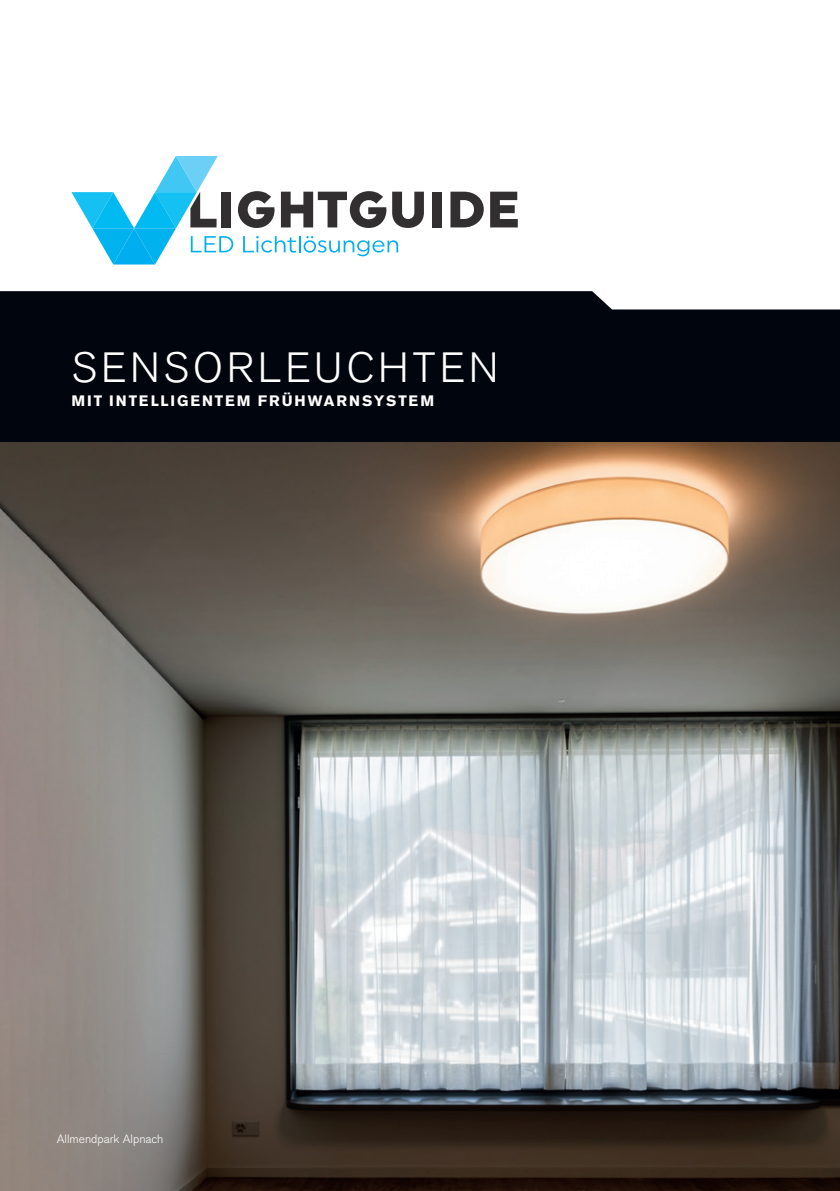
<style>
.page{position:relative;width:840px;height:1191px;background:#fff}
.page>*{position:absolute;margin:0;border:0;box-sizing:border-box;transform-origin:0 0}
.t1{font:300 42px "Akzidenz Grotesk BE";letter-spacing:.095em;color:#fff}
.t2{font:700 15px "Akzidenz Grotesk BE";letter-spacing:.125em;color:#fff}
.t3{font:300 12px "Akzidenz Grotesk BE";color:#fff}
</style>
<div class="page">
<div style="left:0;top:291px;width:839px;height:151px;background:#01060e"></div>
<div style="left:432px;top:192px;width:10px;height:35px;background:#312f30"></div>
<svg style="left:450px;top:192px;width:33px;height:35px"></svg>
<svg style="left:490px;top:192px;width:27px;height:35px"></svg>
<svg style="left:71px;top:156px;width:352px;height:108px"></svg>
<img style="left:0;top:442px;width:839px;height:749px">
<h1 class="t1" style="left:71px;top:344px;width:428px">SENSORLEUCHTEN</h1>
<p class="t2" style="left:71px;top:392px;width:364px">MIT INTELLIGENTEM FRÜHWARNSYSTEM</p>
<p class="t3" style="left:57px;top:1132px;width:108px">Allmendpark Alpnach</p>
</div>
